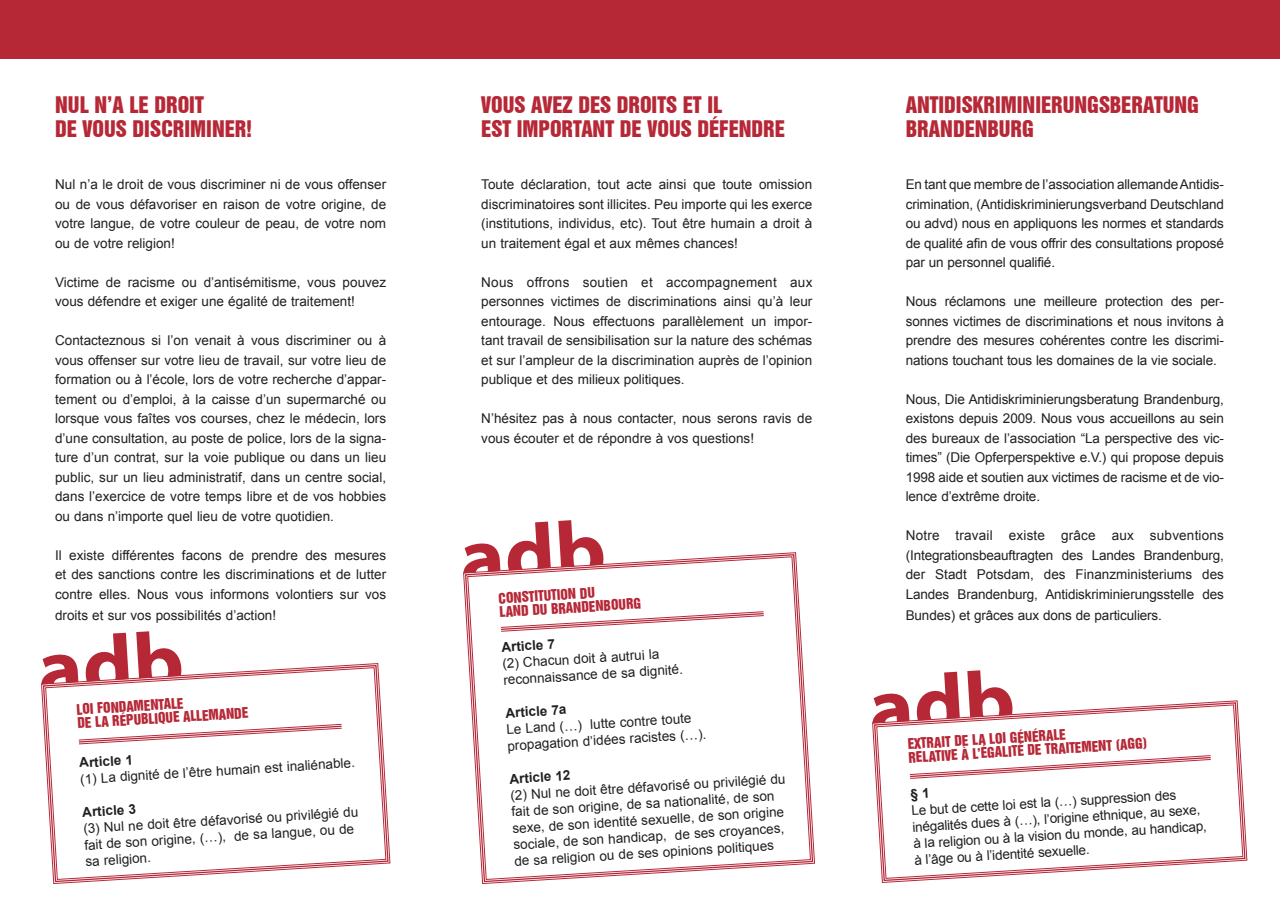
<style>
.page{position:relative;width:1280px;height:910px;background:#fff}
.page>*{position:absolute;margin:0;border:0;box-sizing:border-box;transform-origin:0 0}
.t1{font:21px/24px "Swiss 921 BT Regular A";color:#b72837}
.t2{font:13.5px/19.5px "Arial";color:#231f20;text-align:justify}
.t3{font:13.5px/13.2px "Swiss 921 BT Regular A";color:#b72837}
.t4{font:700 13.5px "Arial";color:#231f20}
</style>
<div class="page">
<div style="left:0;top:0;width:1280px;height:58px;background:#b72837"></div>
<svg style="left:42px;top:664px;width:347px;height:219px"></svg>
<svg style="left:45px;top:667px;width:341px;height:213px"></svg>
<svg style="left:464px;top:553px;width:350px;height:330px"></svg>
<div style="left:467px;top:556px;width:344px;height:324px;border:1px solid #b72837;border-radius:19px"></div>
<svg style="left:136px;top:631px;width:45px;height:47px"></svg>
<svg style="left:85px;top:633px;width:44px;height:49px"></svg>
<svg style="left:41px;top:654px;width:37px;height:30px"></svg>
<svg style="left:558px;top:520px;width:45px;height:47px"></svg>
<svg style="left:507px;top:522px;width:44px;height:48px"></svg>
<svg style="left:463px;top:543px;width:37px;height:30px"></svg>
<svg style="left:78px;top:724px;width:265px;height:21px"></svg>
<svg style="left:500px;top:611px;width:265px;height:21px"></svg>
<svg style="left:873px;top:701px;width:373px;height:181px"></svg>
<svg style="left:876px;top:704px;width:367px;height:175px"></svg>
<svg style="left:967px;top:670px;width:45px;height:47px"></svg>
<svg style="left:916px;top:672px;width:44px;height:49px"></svg>
<svg style="left:872px;top:693px;width:37px;height:30px"></svg>
<svg style="left:909px;top:755px;width:303px;height:24px"></svg>
<svg style="left:910px;top:788px;width:18px;height:14px"></svg>
<h1 class="t1" style="left:55px;top:92px;width:198px">NUL N’A LE DROIT<br>DE VOUS DISCRIMINER!</h1>
<p class="t2" style="left:55px;top:175px;width:333px">Nul n’a le droit de vous discriminer ni de vous offenser ou de vous défavoriser en raison de votre origine, de votre langue, de votre couleur de peau, de votre nom ou de votre religion!</p>
<p class="t2" style="left:55px;top:272px;width:333px">Victime de racisme ou d’antisémitisme, vous pouvez vous défendre et exiger une égalité de traitement!</p>
<p class="t2" style="left:55px;top:331px;width:333px">Contacteznous si l’on venait à vous discriminer ou à vous offenser sur votre lieu de travail, sur votre lieu de formation ou à l’école, lors de votre recherche d’appar&shy;tement ou d’emploi, à la caisse d’un supermarché ou lorsque vous faîtes vos courses, chez le médecin, lors d’une consultation, au poste de police, lors de la signa&shy;ture d’un contrat, sur la voie publique ou dans un lieu public, sur un lieu administratif, dans un centre social, dans l’exercice de votre temps libre et de vos hobbies ou dans n’importe quel lieu de votre quotidien.</p>
<p class="t2" style="left:55px;top:545px;width:333px">Il existe différentes facons de prendre des mesures et des sanctions contre les discriminations et de lutter contre elles. Nous vous informons volontiers sur vos</p>
<p class="t2" style="left:55px;top:605px;width:222px">droits et sur vos possibilités d’action!</p>
<p class="t3" style="left:76px;top:702px;width:173px;rotate:-3deg">LOI FONDAMENTALE<br>DE LA RÉPUBLIQUE ALLEMANDE</p>
<p class="t4" style="left:79px;top:754px;width:55px;rotate:-3deg">Article 1</p>
<p class="t2" style="left:80px;top:768px;width:277px;rotate:-3deg">(1) La dignité de l’être humain est inaliénable.</p>
<p class="t4" style="left:82px;top:803px;width:55px;rotate:-3deg">Article 3</p>
<p class="t2" style="left:83px;top:819px;width:277px;line-height:17px;text-align:left;rotate:-3deg">(3) Nul ne doit être défavorisé ou privilégié du fait de son origine, (…), de sa langue, ou de sa religion.</p>
<h1 class="t1" style="left:481px;top:92px;width:305px">VOUS AVEZ DES DROITS ET IL<br>EST IMPORTANT DE VOUS DÉFENDRE</h1>
<p class="t2" style="left:481px;top:175px;width:333px">Toute déclaration, tout acte ainsi que toute omission discriminatoires sont illicites. Peu importe qui les exerce (institutions, individus, etc). Tout être humain a droit à un traitement égal et aux mêmes chances!</p>
<p class="t2" style="left:481px;top:272px;width:333px">Nous offrons soutien et accompagnement aux personnes victimes de discriminations ainsi qu’à leur entourage. Nous effectuons parallèlement un impor&shy;tant travail de sensibilisation sur la nature des schémas et sur l’ampleur de la discrimination auprès de l’opinion publique et des milieux politiques.</p>
<p class="t2" style="left:481px;top:409px;width:333px">N’hésitez pas à nous contacter, nous serons ravis de vous écouter et de répondre à vos questions!</p>
<p class="t3" style="left:498px;top:591px;width:143px;rotate:-3deg">CONSTITUTION DU<br>LAND DU BRANDENBOURG</p>
<p class="t4" style="left:501px;top:638px;width:55px;rotate:-3deg">Article 7</p>
<p class="t2" style="left:502px;top:655px;width:181px;line-height:16.5px;rotate:-3deg">(2) Chacun doit à autrui la reconnaissance de sa dignité.</p>
<p class="t4" style="left:505px;top:704px;width:63px;rotate:-3deg">Article 7a</p>
<p class="t2" style="left:506px;top:720px;width:201px;line-height:16.5px;rotate:-3deg">Le Land (…) lutte contre toute propagation d’idées racistes (…).</p>
<p class="t4" style="left:509px;top:770px;width:63px;rotate:-3deg">Article 12</p>
<p class="t2" style="left:510px;top:786px;width:277px;line-height:16.5px;text-align:left;rotate:-3deg">(2) Nul ne doit être défavorisé ou privilégié du fait de son origine, de sa nationalité, de son sexe, de son identité sexuelle, de son origine sociale, de son handicap, de ses croyances, de sa religion ou de ses opinions politiques</p>
<h1 class="t1" style="left:906px;top:92px;width:295px">ANTIDISKRIMINIERUNGSBERATUNG<br>BRANDENBURG</h1>
<p class="t2" style="left:906px;top:175px;width:320px">En tant que membre de l’association allemande Antidis&shy;crimination, (Antidiskriminierungsverband Deutschland ou advd) nous en appliquons les normes et standards de qualité afin de vous offrir des consultations proposé par un personnel qualifié.</p>
<p class="t2" style="left:906px;top:292px;width:320px">Nous réclamons une meilleure protection des per&shy;sonnes victimes de discriminations et nous invitons à prendre des mesures cohérentes contre les discrimi&shy;nations touchant tous les domaines de la vie sociale.</p>
<p class="t2" style="left:906px;top:389px;width:320px">Nous, Die Antidiskriminierungsberatung Brandenburg, existons depuis 2009. Nous vous accueillons au sein des bureaux de l’association “La perspective des vic&shy;times” (Die Opferperspektive e.V.) qui propose depuis 1998 aide et soutien aux victimes de racisme et de vio&shy;lence d’extrême droite.</p>
<p class="t2" style="left:906px;top:526px;width:320px">Notre travail existe grâce aux subventions (Integrationsbeauftragten des Landes Brandenburg, der Stadt Potsdam, des Finanzministeriums des Landes Brandenburg, Antidiskriminierungsstelle des</p>
<p class="t2" style="left:906px;top:605px;width:258px">Bundes) et grâces aux dons de particuliers.</p>
<p class="t3" style="left:907px;top:737px;width:241px;rotate:-3deg">EXTRAIT DE LA LOI GÉNÉRALE<br>RELATIVE À L’ÉGALITÉ DE TRAITEMENT (AGG)</p>
<p class="t2" style="left:911px;top:801px;width:296px;line-height:16.6px;text-align:left;rotate:-3deg">Le but de cette loi est la (…) suppression des inégalités dues à (…), l’origine ethnique, au sexe, à la religion ou à la vision du monde, au handicap, à l’âge ou à l’identité sexuelle.</p>
</div>
